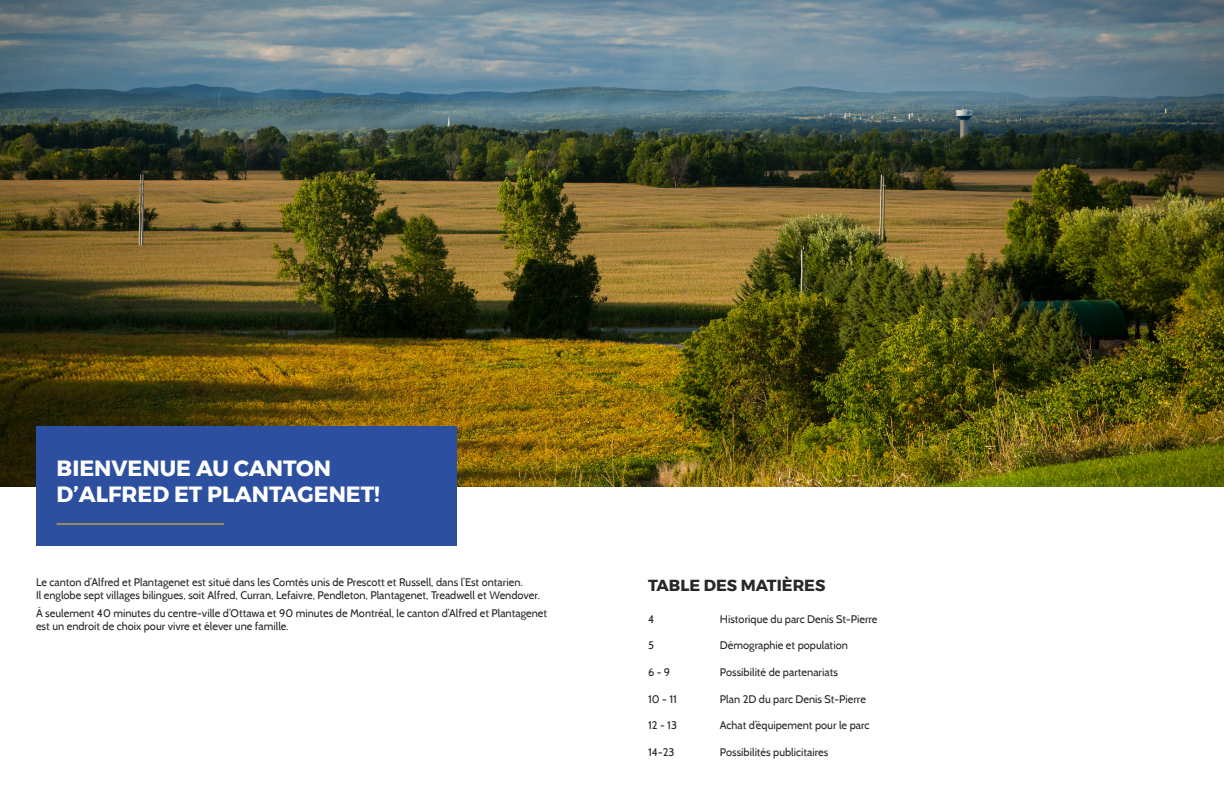
<style>
.page{position:relative;width:1224px;height:792px;background:#fff}
.page>*{position:absolute;margin:0;border:0;box-sizing:border-box;transform-origin:0 0}
.H3_-_Soutitre_Blanc{font:700 22px/26.4px "Montserrat";color:#fff}
.H4_-_Soutitre_noir_b{font:700 16px "Montserrat";color:#292829}
.Texte{font:11px/13.2px "Cabin";color:#292829}
.Texte_-_Table_des_Ma{font:11px "Cabin";color:#292829}
</style>
<div class="page">
<img style="left:0;top:0;width:1224px;height:486px">
<div style="left:36px;top:426px;width:420px;height:120px;background:#2c509f"></div>
<hr style="left:57px;top:523px;width:167px;height:1px;background:#f4cc1a">
<p class="H3_-_Soutitre_Blanc" style="left:57px;top:455px;width:325px">BIENVENUE AU CANTON<br>D’ALFRED ET PLANTAGENET!</p>
<p class="Texte" style="left:36px;top:575px;width:505px">Le canton d’Alfred et Plantagenet est situé dans les Comtés unis de Prescott et Russell, dans l’Est ontarien.<br>Il englobe sept villages bilingues, soit Alfred, Curran, Lefaivre, Pendleton, Plantagenet, Treadwell et Wendover.</p>
<p class="Texte" style="left:36px;top:606px;width:513px">À seulement 40 minutes du centre-ville d’Ottawa et 90 minutes de Montréal, le canton d’Alfred et Plantagenet est un endroit de choix pour vivre et élever une famille.</p>
<p class="H4_-_Soutitre_noir_b" style="left:648px;top:572px;width:179px">TABLE DES MATIÈRES</p>
<p class="Texte_-_Table_des_Ma" style="left:648px;top:612px;width:8px">4</p>
<p class="Texte_-_Table_des_Ma" style="left:720px;top:612px;width:159px">Historique du parc Denis St-Pierre</p>
<p class="Texte_-_Table_des_Ma" style="left:648px;top:639px;width:7px">5</p>
<p class="Texte_-_Table_des_Ma" style="left:720px;top:639px;width:129px">Démographie et population</p>
<p class="Texte_-_Table_des_Ma" style="left:648px;top:665px;width:24px">6 - 9</p>
<p class="Texte_-_Table_des_Ma" style="left:720px;top:665px;width:119px">Possibilité de partenariats</p>
<p class="Texte_-_Table_des_Ma" style="left:648px;top:692px;width:31px">10 - 11</p>
<p class="Texte_-_Table_des_Ma" style="left:720px;top:692px;width:148px">Plan 2D du parc Denis St-Pierre</p>
<p class="Texte_-_Table_des_Ma" style="left:648px;top:719px;width:31px">12 - 13</p>
<p class="Texte_-_Table_des_Ma" style="left:720px;top:719px;width:151px">Achat d’équipement pour le parc</p>
<p class="Texte_-_Table_des_Ma" style="left:648px;top:745px;width:28px">14-23</p>
<p class="Texte_-_Table_des_Ma" style="left:720px;top:745px;width:110px">Possibilités publicitaires</p>
</div>
